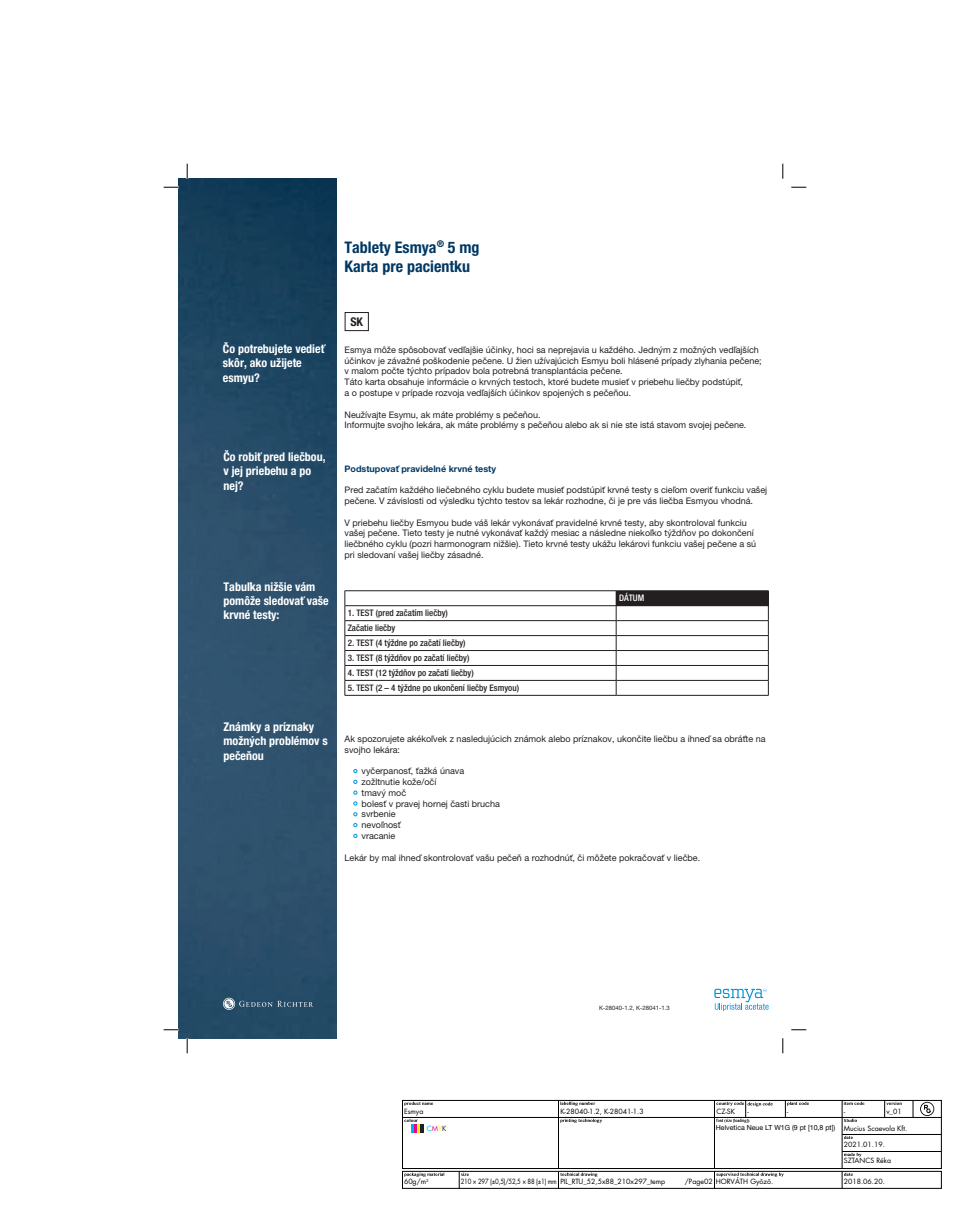
<style>
.page{position:relative;width:970px;height:1217px;background:#fff}
.page>*{position:absolute;margin:0;border:0;box-sizing:border-box;transform-origin:0 0}
.t1{font:700 condensed 16px/19.2px "Helvetica Neue LTW1 G";color:#003863}
.t2{font:700 condensed 12px/14.4px "Helvetica Neue LTW1 G";color:#fff}
.t3{font:700 condensed 12px "Helvetica Neue LTW1 G";color:#231f20}
.t4{font:9px/10.8px "Helvetica Neue LTW1 G";color:#231f20}
.t5{font:500 condensed 9px/14.9px "Helvetica Neue LTW1 G";color:#231f20}
.t6{font:700 9px "Helvetica Neue LTW1 G";color:#003863}
.t7{font:500 condensed 9px "Helvetica Neue LTW1 G";color:#fff}
.t8{font:7px "Futura AOT";color:#000}
.t9{font:7px "Futura AOT";color:#000;scale:.85 1}
.t10{font:7px "Helvetica Neue LTW1 G";color:#000}
.t11{font:7px "Futura AOT";color:#00aeef}
.t12{font:6px "Helvetica Neue LTW1 G";color:#231f20}
.s1{color:#0095d9}
.s2{font-family:"Futura AOT"}
.s3{color:#ed028c}
.s4{color:#fff101}
.s5{color:#231f20}
</style>
<div class="page">
<div style="left:402px;top:1170px;width:539px;height:18px;border:1px solid #000"></div>
<svg style="left:558px;top:1170px;width:39px;height:17px"></svg>
<svg style="left:714px;top:1170px;width:69px;height:17px"></svg>
<svg style="left:841px;top:1170px;width:11px;height:17px"></svg>
<svg style="left:459px;top:1170px;width:10px;height:17px"></svg>
<svg style="left:404px;top:1172px;width:40px;height:4px"></svg>
<div style="left:402px;top:1099px;width:539px;height:69px;border:1px solid #000"></div>
<hr style="left:841px;top:1100px;width:1px;height:68px;background:#000">
<hr style="left:558px;top:1100px;width:1px;height:68px;background:#000">
<hr style="left:714px;top:1100px;width:1px;height:68px;background:#000">
<svg style="left:912px;top:1100px;width:1px;height:16px"></svg>
<hr style="left:402px;top:1116px;width:539px;height:1px;background:#000">
<hr style="left:842px;top:1150px;width:99px;height:1px;background:#000">
<hr style="left:842px;top:1133px;width:99px;height:1px;background:#000">
<svg style="left:884px;top:1100px;width:17px;height:17px"></svg>
<svg style="left:404px;top:1101px;width:29px;height:4px"></svg>
<svg style="left:560px;top:1101px;width:35px;height:4px"></svg>
<svg style="left:843px;top:1101px;width:21px;height:3px"></svg>
<svg style="left:785px;top:1100px;width:24px;height:17px"></svg>
<svg style="left:560px;top:1118px;width:42px;height:4px"></svg>
<svg style="left:716px;top:1100px;width:56px;height:22px"></svg>
<svg style="left:843px;top:1118px;width:14px;height:3px"></svg>
<svg style="left:844px;top:1135px;width:8px;height:3px"></svg>
<svg style="left:844px;top:1152px;width:17px;height:4px"></svg>
<svg style="left:920px;top:1101px;width:14px;height:14px"></svg>
<svg style="left:404px;top:1118px;width:20px;height:13px"></svg>
<img style="left:179px;top:179px;width:157px;height:858px">
<svg style="left:714px;top:988px;width:54px;height:22px"></svg>
<svg style="left:223px;top:997px;width:90px;height:12px"></svg>
<div style="left:344px;top:312px;width:25px;height:19px;border:1px solid #231f20"></div>
<div style="left:616px;top:590px;width:152px;height:15px;background:#231f20"></div>
<hr style="left:344px;top:590px;width:272px;height:1px;background:#231f20">
<hr style="left:344px;top:605px;width:272px;height:1px;background:#231f20">
<hr style="left:616px;top:605px;width:152px;height:1px;background:#231f20">
<hr style="left:344px;top:620px;width:272px;height:1px;background:#231f20">
<hr style="left:616px;top:620px;width:152px;height:1px;background:#231f20">
<hr style="left:344px;top:635px;width:272px;height:1px;background:#231f20">
<hr style="left:616px;top:635px;width:152px;height:1px;background:#231f20">
<hr style="left:344px;top:650px;width:272px;height:1px;background:#231f20">
<hr style="left:616px;top:650px;width:152px;height:1px;background:#231f20">
<hr style="left:344px;top:665px;width:272px;height:1px;background:#231f20">
<hr style="left:616px;top:665px;width:152px;height:1px;background:#231f20">
<hr style="left:344px;top:680px;width:272px;height:1px;background:#231f20">
<svg style="left:344px;top:591px;width:1px;height:104px"></svg>
<hr style="left:616px;top:680px;width:152px;height:1px;background:#231f20">
<svg style="left:616px;top:606px;width:1px;height:89px"></svg>
<svg style="left:768px;top:591px;width:1px;height:104px"></svg>
<hr style="left:344px;top:695px;width:272px;height:1px;background:#231f20">
<hr style="left:616px;top:695px;width:152px;height:1px;background:#231f20">
<svg style="left:164px;top:186px;width:15px;height:2px"></svg>
<svg style="left:791px;top:186px;width:15px;height:2px"></svg>
<svg style="left:164px;top:1028px;width:15px;height:2px"></svg>
<svg style="left:791px;top:1029px;width:15px;height:1px"></svg>
<svg style="left:186px;top:164px;width:2px;height:15px"></svg>
<svg style="left:186px;top:1037px;width:2px;height:15px"></svg>
<svg style="left:782px;top:164px;width:1px;height:15px"></svg>
<svg style="left:782px;top:1038px;width:1px;height:14px"></svg>
<h1 class="t1" style="left:344px;top:237px;width:136px">Tablety Esmya<sup>®</sup> 5 mg<br>Karta pre pacientku</h1>
<h2 class="t2" style="left:223px;top:341px;width:103px">Čo potrebujete vedieť skôr, ako užijete esmyu?</h2>
<h2 class="t2" style="left:223px;top:449px;width:104px">Čo robiť pred liečbou, v jej priebehu a po nej?</h2>
<h2 class="t2" style="left:223px;top:579px;width:107px">Tabuľka nižšie vám pomôže sledovať vaše krvné testy:</h2>
<h2 class="t2" style="left:223px;top:719px;width:106px">Známky a príznaky možných problémov s pečeňou</h2>
<h2 class="t3" style="left:350px;top:314px;width:14px">SK</h2>
<p class="t4" style="left:344px;top:344px;width:418px">Esmya môže spôsobovať vedľajšie účinky, hoci sa neprejavia u každého. Jedným z možných vedľajších účinkov je závažné poškodenie pečene. U žien užívajúcich Esmyu boli hlásené prípady zlyhania pečene; v malom počte týchto prípadov bola potrebná transplantácia pečene.<br>Táto karta obsahuje informácie o krvných testoch, ktoré budete musieť v priebehu liečby podstúpiť,<br>a o postupe v prípade rozvoja vedľajších účinkov spojených s pečeňou.</p>
<p class="t4" style="left:344px;top:409px;width:403px">Neužívajte Esymu, ak máte problémy s pečeňou.<br>Informujte svojho lekára, ak máte problémy s pečeňou alebo ak si nie ste istá stavom svojej pečene.</p>
<p class="t6" style="left:344px;top:462px;width:153px">Podstupovať pravidelné krvné testy</p>
<p class="t4" style="left:344px;top:484px;width:424px">Pred začatím každého liečebného cyklu budete musieť podstúpiť krvné testy s cieľom overiť funkciu vašej pečene. V závislosti od výsledku týchto testov sa lekár rozhodne, či je pre vás liečba Esmyou vhodná.</p>
<p class="t4" style="left:344px;top:517px;width:413px">V priebehu liečby Esmyou bude váš lekár vykonávať pravidelné krvné testy, aby skontroloval funkciu vašej pečene. Tieto testy je nutné vykonávať každý mesiac a následne niekoľko týždňov po dokončení liečbného cyklu (pozri harmonogram nižšie). Tieto krvné testy ukážu lekárovi funkciu vašej pečene a sú pri sledovaní vašej liečby zásadné.</p>
<p class="t7" style="left:619px;top:592px;width:27px">DÁTUM</p>
<p class="t5" style="left:347px;top:605px;width:102px">1. TEST (pred začatím liečby)<br>Začatie liečby</p>
<p class="t5" style="left:347px;top:635px;width:119px">2. TEST (4 týždne po začatí liečby)</p>
<p class="t5" style="left:347px;top:650px;width:123px">3. TEST (8 týždňov po začatí liečby)</p>
<p class="t5" style="left:347px;top:665px;width:128px">4. TEST (12 týždňov po začatí liečby)</p>
<p class="t5" style="left:347px;top:680px;width:173px">5. TEST (2 – 4 týždne po ukončení liečby Esmyou)</p>
<p class="t4" style="left:344px;top:733px;width:422px">Ak spozorujete akékoľvek z nasledujúcich známok alebo príznakov, ukončite liečbu a ihneď sa obráťte na svojho lekára:</p>
<p class="t4" style="left:353px;top:765px;width:113px"><span class="s1">•</span> vyčerpanosť, ťažká únava</p>
<p class="t4" style="left:353px;top:776px;width:85px"><span class="s1">•</span> zožltnutie kože/očí</p>
<p class="t4" style="left:353px;top:787px;width:55px"><span class="s1">•</span> tmavý moč</p>
<p class="t4" style="left:353px;top:797px;width:148px"><span class="s1">•</span> bolesť v pravej hornej časti brucha</p>
<p class="t4" style="left:353px;top:808px;width:44px"><span class="s1">•</span> svrbenie</p>
<p class="t4" style="left:353px;top:819px;width:49px"><span class="s1">•</span> nevoľnosť</p>
<p class="t4" style="left:353px;top:830px;width:44px"><span class="s1">•</span> vracanie</p>
<p class="t4" style="left:344px;top:851px;width:357px">Lekár by mal ihneď skontrolovať vašu pečeň a rozhodnúť, či môžete pokračovať v liečbe.</p>
<p class="t12" style="left:599px;top:1003px;width:72px">K-28040-1.2, K-28041-1.3</p>
<p class="t8" style="left:560px;top:1106px;width:85px">K-28040-1.2, K-28041-1.3</p>
<p class="t8" style="left:747px;top:1106px;width:3px">-</p>
<p class="t8" style="left:886px;top:1106px;width:17px">v_01</p>
<p class="t10" style="left:716px;top:1123px;width:193px">Helvetica Neue LT W1G (9 pt [10,8 pt]) <span class="s2">Mucius Scaevola Kft.</span></p>
<p class="t8" style="left:404px;top:1106px;width:21px">Esmya</p>
<p class="t8" style="left:716px;top:1106px;width:20px">CZ-SK</p>
<p class="t8" style="left:786px;top:1106px;width:3px">-</p>
<p class="t8" style="left:843px;top:1106px;width:3px">-</p>
<p class="t11" style="left:427px;top:1123px;width:21px">C<span class="s3">M</span><span class="s4">Y</span><span class="s5">K</span></p>
<p class="t8" style="left:843px;top:1139px;width:42px">2021.01.19.</p>
<p class="t8" style="left:843px;top:1155px;width:49px">SZTANCS Réka</p>
<p class="t8" style="left:404px;top:1176px;width:26px">60g/m<sup>2</sup></p>
<p class="t9" style="left:461px;top:1176px;width:242px">210 × 297 (±0,5)/52,5 × 88 (±1) mm PIL_RTU_52,5x88_210x297_temp</p>
<p class="t8" style="left:684px;top:1176px;width:90px">/Page02 HORVÁTH Győző.</p>
<p class="t8" style="left:843px;top:1176px;width:42px">2018.06.20.</p>
</div>
